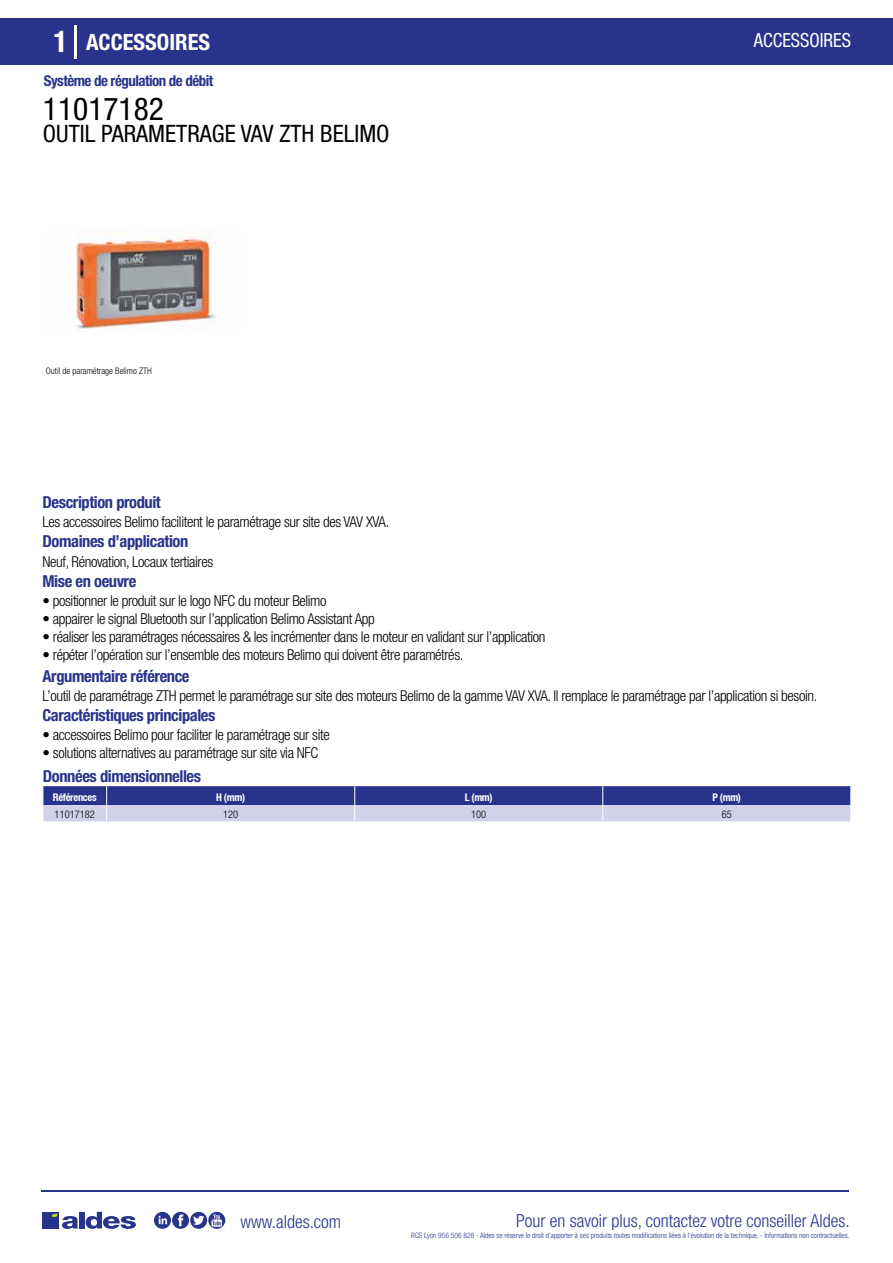
<style>
.page{position:relative;width:893px;height:1263px;background:#fff}
.page>*{position:absolute;margin:0;border:0;box-sizing:border-box;transform-origin:0 0}
.t1{font:condensed 31.5px "Helvetica Neue LT Std";color:#000}
.t2{font:condensed 24px "Helvetica Neue LT Std";color:#000}
.t3{font:700 condensed 22.5px "Helvetica Neue LT Std";color:#fff}
.t4{font:condensed 19.5px "Helvetica Neue LT Std";color:#fff;scale:.95 1}
.t5{font:300 condensed 18px "Helvetica Neue";color:#28348b}
.t6{font:700 condensed 16.5px "Helvetica Neue LT Std";letter-spacing:-.025em;color:#28348b}
.t7{font:300 condensed 15px "Helvetica Neue LT Std";letter-spacing:-.025em;color:#000}
.t8{font:700 condensed 15px "Helvetica Neue LT Std";letter-spacing:-.035em;color:#28348b}
.t9{font:700 condensed 10.5px "Helvetica Neue";letter-spacing:-.03em;color:#fff}
.t10{font:300 condensed 10.5px "Helvetica Neue";color:#000}
.t11{font:300 condensed 9px "Helvetica Neue";color:#000}
.t12{font:300 condensed 7.5px "Helvetica Neue";color:#28348b}
.s1{font-size:30px}
</style>
<div class="page">
<div style="left:0;top:18px;width:893px;height:46px;background:#28348b"></div>
<hr style="left:74px;top:25px;width:2px;height:33px;background:#fff">
<img style="left:76px;top:227px;width:140px;height:104px">
<svg style="left:43px;top:786px;width:808px;height:36px;background:#7a80b9"></svg>
<hr style="left:41px;top:1190px;width:808px;height:1px;background:#28348b">
<svg style="left:154px;top:1212px;width:71px;height:17px"></svg>
<div style="left:42px;top:1212px;width:17px;height:16px;background:#28348b"></div>
<div style="left:79px;top:1212px;width:5px;height:16px;background:#28348b"></div>
<svg style="left:86px;top:1212px;width:50px;height:17px"></svg>
<svg style="left:52px;top:1213px;width:26px;height:16px"></svg>
<h3 class="t3" style="left:54px;top:28px;width:158px"><span class="s1">1</span> ACCESSOIRES</h3>
<h3 class="t4" style="left:754px;top:29px;width:104px">ACCESSOIRES</h3>
<p class="t8" style="left:44px;top:71px;width:171px">Système de régulation de débit</p>
<h1 class="t1" style="left:43px;top:91px;width:122px">11017182</h1>
<h2 class="t2" style="left:43px;top:120px;width:348px">OUTIL PARAMETRAGE VAV ZTH BELIMO</h2>
<p class="t11" style="left:46px;top:365px;width:107px">Outil de paramétrage Belimo ZTH</p>
<p class="t11" style="left:46px;top:365px;width:113px">Convertiseur NFC/Bluetooth Belimo</p>
<p class="t6" style="left:43px;top:492px;width:120px">Description produit</p>
<p class="t6" style="left:43px;top:531px;width:147px">Domaines d’application</p>
<p class="t6" style="left:43px;top:571px;width:95px">Mise en oeuvre</p>
<p class="t7" style="left:43px;top:513px;width:348px">Les accessoires Belimo facilitent le paramétrage sur site des VAV XVA.</p>
<p class="t7" style="left:43px;top:553px;width:172px">Neuf, Rénovation, Locaux tertiaires</p>
<p class="t7" style="left:43px;top:592px;width:286px">• positionner le produit sur le logo NFC du moteur Belimo</p>
<p class="t7" style="left:43px;top:610px;width:334px">• appairer le signal Bluetooth sur l’application Belimo Assistant App</p>
<p class="t7" style="left:43px;top:628px;width:504px">• réaliser les paramétrages nécessaires &amp; les incrémenter dans le moteur en validant sur l’application</p>
<p class="t7" style="left:43px;top:646px;width:422px">• répéter l’opération sur l’ensemble des moteurs Belimo qui doivent être paramétrés.</p>
<p class="t6" style="left:43px;top:666px;width:149px">Argumentaire référence</p>
<p class="t7" style="left:43px;top:687px;width:776px">L’outil de paramétrage ZTH permet le paramétrage sur site des moteurs Belimo de la gamme VAV XVA. Il remplace le paramétrage par l’application si besoin.</p>
<p class="t6" style="left:43px;top:705px;width:174px">Caractéristiques principales</p>
<p class="t7" style="left:43px;top:726px;width:289px">• accessoires Belimo pour faciliter le paramétrage sur site</p>
<p class="t7" style="left:43px;top:744px;width:277px">• solutions alternatives au paramétrage sur site via NFC</p>
<p class="t6" style="left:43px;top:766px;width:160px">Données dimensionnelles</p>
<p class="t9" style="left:53px;top:790px;width:45px">Références</p>
<p class="t9" style="left:216px;top:790px;width:30px">H (mm)</p>
<p class="t9" style="left:465px;top:790px;width:29px">L (mm)</p>
<p class="t9" style="left:712px;top:790px;width:30px">P (mm)</p>
<p class="t10" style="left:55px;top:808px;width:42px">11017182</p>
<p class="t10" style="left:223px;top:808px;width:17px">120</p>
<p class="t10" style="left:471px;top:808px;width:17px">100</p>
<p class="t10" style="left:722px;top:808px;width:12px">65</p>
<p class="t5" style="left:240px;top:1211px;width:102px">www.aldes.com</p>
<p class="t5" style="left:516px;top:1211px;width:335px">Pour en savoir plus, contactez votre conseiller Aldes.</p>
<p class="t12" style="left:411px;top:1230px;width:440px">RCS Lyon 956 506 828 - Aldes se réserve le droit d’apporter à ses produits toutes modifications liées à l’évolution de la technique. - Informations non contractuelles.</p>
</div>
